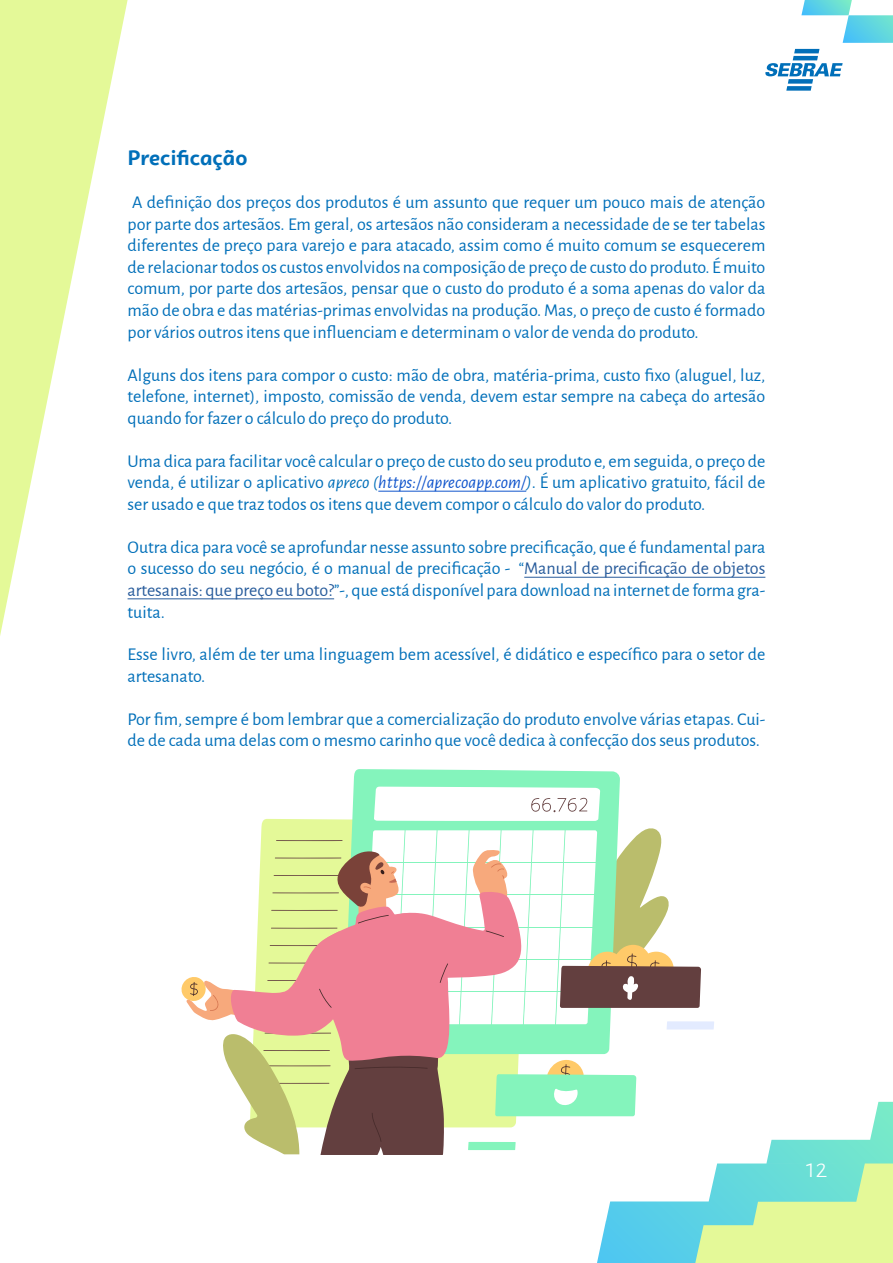
<style>
.page{position:relative;width:893px;height:1263px;background:#fff}
.page>*{position:absolute;margin:0;border:0;box-sizing:border-box;transform-origin:0 0}
.t1{font:300 27px "Alegreya Sans";color:#fff}
.t2{font:700 21px "Campuni";color:#006fb9}
.t3{font:18px/21.6px "Alegreya Sans";color:#006fb9;text-align:justify}
.s1{font-style:italic}
.s2{font-style:italic;color:#15c}
.s3{color:#275b9b}
</style>
<div class="page">
<svg style="left:0;top:0;width:128px;height:636px;fill:#e4f998"></svg>
<svg style="left:765px;top:49px;width:78px;height:42px"></svg>
<svg style="left:801px;top:0;width:92px;height:43px"></svg>
<hr style="left:378px;top:491px;width:148px;height:1px;background:#15c">
<hr style="left:524px;top:577px;width:241px;height:1px;background:#275b9b">
<hr style="left:128px;top:598px;width:206px;height:1px;background:#275b9b">
<svg style="left:353px;top:769px;width:267px;height:18px;background:#8df4c1"></svg>
<svg style="left:181px;top:787px;width:712px;height:476px"></svg>
<p class="t2" style="left:128px;top:145px;width:121px">Precificação</p>
<p class="t3" style="left:128px;top:191px;width:639px">A definição dos preços dos produtos é um assunto que requer um pouco mais de atenção por parte dos artesãos. Em geral, os artesãos não consideram a necessidade de se ter tabelas diferentes de preço para varejo e para atacado, assim como é muito comum se esquecerem de relacionar todos os custos envolvidos na composição de preço de custo do produto. É muito comum, por parte dos artesãos, pensar que o custo do produto é a soma apenas do valor da mão de obra e das matérias-primas envolvidas na produção. Mas, o preço de custo é formado por vários outros itens que influenciam e determinam o valor de venda do produto.</p>
<p class="t3" style="left:128px;top:363px;width:639px">Alguns dos itens para compor o custo: mão de obra, matéria-prima, custo fixo (aluguel, luz, telefone, internet), imposto, comissão de venda, devem estar sempre na cabeça do artesão quando for fazer o cálculo do preço do produto.</p>
<p class="t3" style="left:128px;top:449px;width:639px">Uma dica para facilitar você calcular o preço de custo do seu produto e, em seguida, o preço de venda, é utilizar o aplicativo <span class="s1">apreco (</span><span class="s2">https://aprecoapp.com/</span><span class="s1">)</span>. É um aplicativo gratuito, fácil de ser usado e que traz todos os itens que devem compor o cálculo do valor do produto.</p>
<p class="t3" style="left:128px;top:535px;width:639px">Outra dica para você se aprofundar nesse assunto sobre precificação, que é fundamental para o sucesso do seu negócio, é o manual de precificação - “<span class="s3">Manual de precificação de objetos artesanais: que preço eu boto?</span>”-, que está disponível para download na internet de forma gra&shy;tuita.</p>
<p class="t3" style="left:128px;top:643px;width:639px">Esse livro, além de ter uma linguagem bem acessível, é didático e específico para o setor de artesanato.</p>
<p class="t3" style="left:128px;top:707px;width:639px">Por fim, sempre é bom lembrar que a comercialização do produto envolve várias etapas. Cui&shy;de de cada uma delas com o mesmo carinho que você dedica à confecção dos seus produtos.</p>
<h1 class="t1" style="left:806px;top:1150px;width:23px">12</h1>
</div>
